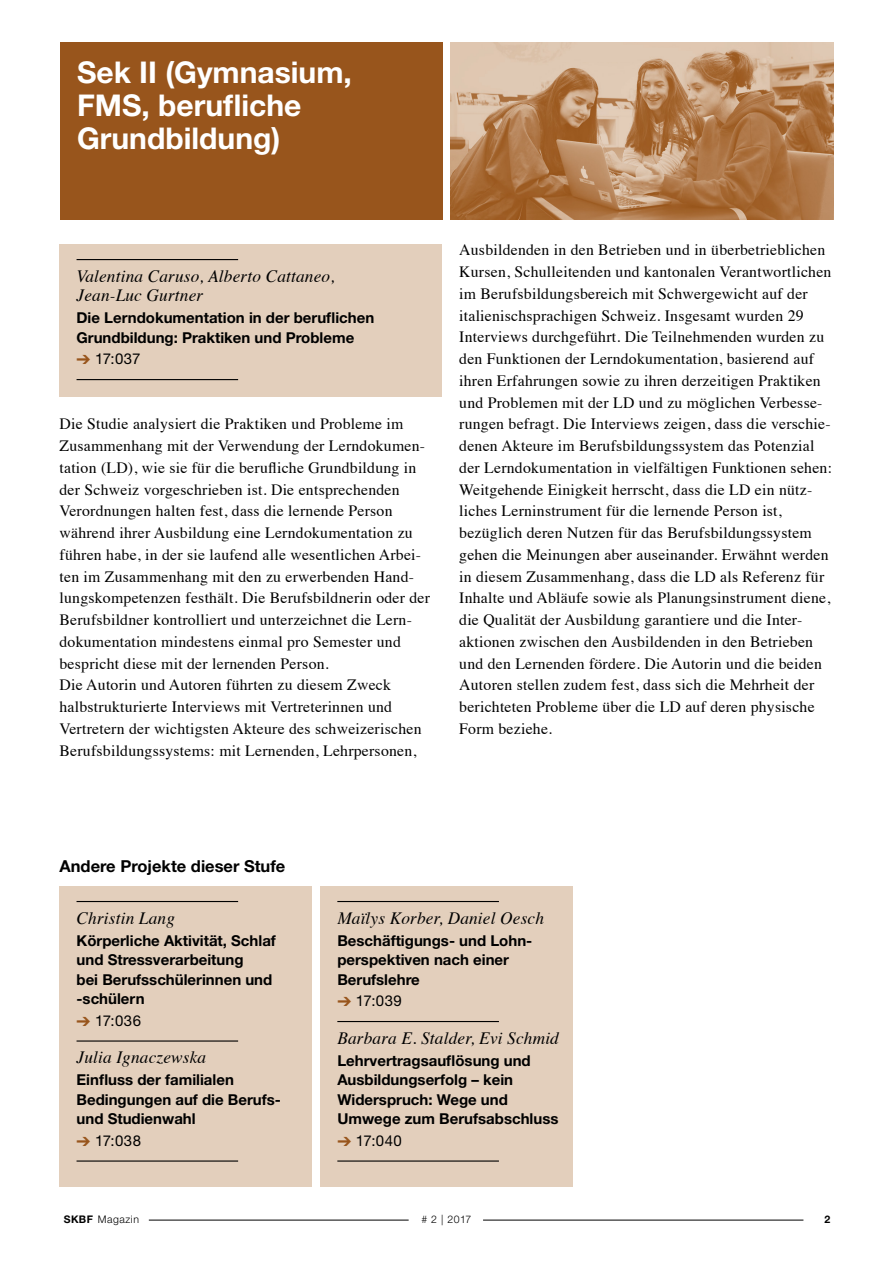
<style>
.page{position:relative;width:893px;height:1263px;background:#fff}
.page>*{position:absolute;margin:0;border:0;box-sizing:border-box;transform-origin:0 0}
.t1{font:700 30px "Helvetica Neue LT";color:#fff}
.ProjektTitel_Kasten{font:italic 17.25px/19.5px "Times";letter-spacing:.01em;color:#000}
.t2{font:700 16.5px "Helvetica Neue LT";color:#000}
.Lauftext_Deutsch{font:15.75px/21.8px "Times";letter-spacing:.015em;color:#000}
.ProjektTitel_Kasten-2{font:700 15px/19.5px "Helvetica Neue LT";color:#000}
.ProjektTitel_Kasten-3{font:15px "Helvetica Neue LT";letter-spacing:.03em;color:#000}
.t3{font:300 10.5px "Helvetica Neue LT";letter-spacing:.05em;color:#000}
.t4{font:700 10.5px "Helvetica Neue LT";color:#000}
.s1{color:#98551c}
.s2{font-weight:700}
</style>
<div class="page">
<div style="left:60px;top:43px;width:382px;height:177px;background:#98551c"></div>
<div style="left:60px;top:244px;width:382px;height:152px;background:#e3cfbc"></div>
<hr style="left:77px;top:259px;width:161px;height:1px;background:#000">
<hr style="left:77px;top:379px;width:161px;height:1px;background:#000">
<div style="left:60px;top:886px;width:252px;height:300px;background:#e3cfbc"></div>
<hr style="left:77px;top:901px;width:161px;height:1px;background:#000">
<hr style="left:77px;top:1040px;width:161px;height:1px;background:#000">
<hr style="left:77px;top:1160px;width:161px;height:1px;background:#000">
<div style="left:320px;top:886px;width:253px;height:300px;background:#e3cfbc"></div>
<hr style="left:337px;top:901px;width:162px;height:1px;background:#000">
<hr style="left:337px;top:1021px;width:162px;height:1px;background:#000">
<hr style="left:337px;top:1160px;width:162px;height:1px;background:#000">
<hr style="left:483px;top:1220px;width:320px;height:1px;background:#000">
<hr style="left:149px;top:1220px;width:260px;height:1px;background:#000">
<img style="left:451px;top:43px;width:382px;height:177px">
<p class="t1" style="left:77px;top:54px;width:276px">Sek II (Gymnasium,</p>
<p class="t1" style="left:77px;top:87px;width:226px">FMS, berufliche</p>
<p class="t1" style="left:77px;top:120px;width:205px">Grundbildung)</p>
<p class="ProjektTitel_Kasten" style="left:77px;top:265px;width:260px">Valentina Caruso, Alberto Cattaneo,<br>Jean-Luc Gurtner</p>
<p class="ProjektTitel_Kasten-2" style="left:77px;top:308px;width:299px">Die Lerndokumentation in der beruflichen<br>Grundbildung: Praktiken und Probleme</p>
<p class="ProjektTitel_Kasten-3" style="left:77px;top:350px;width:66px"><span class="s1">➔</span> 17:037</p>
<p class="Lauftext_Deutsch" style="left:60px;top:412px;width:372px">Die Studie analysiert die Praktiken und Probleme im Zusammenhang mit der Verwendung der Lerndokumen&shy;tation (LD), wie sie für die berufliche Grundbildung in der Schweiz vorgeschrieben ist. Die entsprechenden Verordnungen halten fest, dass die lernende Person während ihrer Ausbildung eine Lerndokumentation zu führen habe, in der sie laufend alle wesentlichen Arbei&shy;ten im Zusammenhang mit den zu erwerbenden Hand&shy;lungskompetenzen festhält. Die Berufsbildnerin oder der Berufsbildner kontrolliert und unterzeichnet die Lern&shy;dokumentation mindestens einmal pro Semester und bespricht diese mit der lernenden Person.</p>
<p class="Lauftext_Deutsch" style="left:60px;top:673px;width:363px">Die Autorin und Autoren führten zu diesem Zweck halbstrukturierte Interviews mit Vertreterinnen und Vertretern der wichtigsten Akteure des schweizerischen Berufsbildungssystems: mit Lernenden, Lehrpersonen,</p>
<p class="Lauftext_Deutsch" style="left:459px;top:238px;width:374px">Ausbildenden in den Betrieben und in überbetrieblichen Kursen, Schulleitenden und kantonalen Verantwortlichen im Berufsbildungsbereich mit Schwergewicht auf der italienischsprachigen Schweiz. Insgesamt wurden 29<br>Interviews durchgeführt. Die Teilnehmenden wurden zu den Funktionen der Lerndokumentation, basierend auf ihren Erfahrungen sowie zu ihren derzeitigen Praktiken und Problemen mit der LD und zu möglichen Verbesse&shy;rungen befragt. Die Interviews zeigen, dass die verschie&shy;denen Akteure im Berufsbildungssystem das Potenzial der Lerndokumentation in vielfältigen Funktionen sehen:<br>Weitgehende Einigkeit herrscht, dass die LD ein nütz&shy;liches Lerninstrument für die lernende Person ist, bezüglich deren Nutzen für das Berufsbildungssystem gehen die Meinungen aber auseinander. Erwähnt werden in diesem Zusammenhang, dass die LD als Referenz für Inhalte und Abläufe sowie als Planungsinstrument diene, die Qualität der Ausbildung garantiere und die Inter&shy;aktionen zwischen den Ausbildenden in den Betrieben und den Lernenden fördere. Die Autorin und die beiden Autoren stellen zudem fest, dass sich die Mehrheit der berichteten Probleme über die LD auf deren physische Form beziehe.</p>
<p class="t2" style="left:60px;top:856px;width:227px">Andere Projekte dieser Stufe</p>
<p class="ProjektTitel_Kasten" style="left:77px;top:907px;width:100px">Christin Lang</p>
<p class="ProjektTitel_Kasten-2" style="left:77px;top:930px;width:201px">Körperliche Aktivität, Schlaf und Stressverarbeitung<br>bei Berufsschülerinnen und -schülern</p>
<p class="ProjektTitel_Kasten-3" style="left:77px;top:1011px;width:66px"><span class="s1">➔</span> 17:036</p>
<p class="ProjektTitel_Kasten" style="left:77px;top:1047px;width:131px">Julia Ignaczewska</p>
<p class="ProjektTitel_Kasten-2" style="left:77px;top:1070px;width:206px">Einfluss der familialen<br>Bedingungen auf die Berufs&shy;und Studienwahl</p>
<p class="ProjektTitel_Kasten-3" style="left:77px;top:1131px;width:66px"><span class="s1">➔</span> 17:038</p>
<p class="ProjektTitel_Kasten" style="left:337px;top:907px;width:208px">Maïlys Korber, Daniel Oesch</p>
<p class="ProjektTitel_Kasten-2" style="left:337px;top:930px;width:195px">Beschäftigungs- und Lohn&shy;perspektiven nach einer<br>Berufslehre</p>
<p class="ProjektTitel_Kasten-3" style="left:337px;top:992px;width:66px"><span class="s1">➔</span> 17:039</p>
<p class="ProjektTitel_Kasten" style="left:337px;top:1027px;width:223px">Barbara E. Stalder, Evi Schmid</p>
<p class="ProjektTitel_Kasten-2" style="left:337px;top:1050px;width:223px">Lehrvertragsauflösung und<br>Ausbildungserfolg – kein<br>Widerspruch: Wege und<br>Umwege zum Berufsabschluss</p>
<p class="ProjektTitel_Kasten-3" style="left:337px;top:1131px;width:66px"><span class="s1">➔</span> 17:040</p>
<p class="t3" style="left:64px;top:1213px;width:77px"><span class="s2">SKBF</span> Magazin</p>
<p class="t3" style="left:421px;top:1213px;width:51px"># 2 | 2017</p>
<p class="t4" style="left:824px;top:1212px;width:7px">2</p>
</div>
